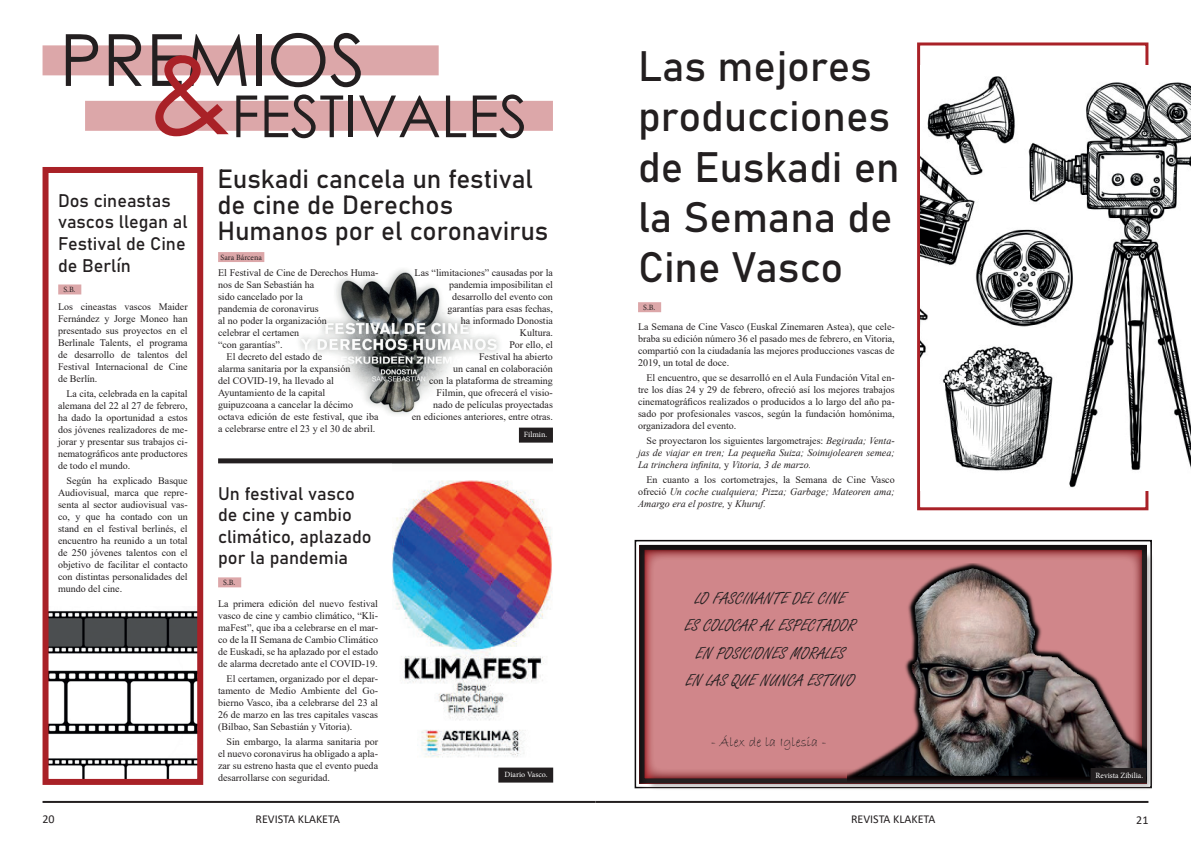
<style>
.page{position:relative;width:1191px;height:842px;background:#fff}
.page>*{position:absolute;margin:0;border:0;box-sizing:border-box;transform-origin:0 0}
.t1{font:72px "Century Gothic";color:#231f20}
.t2{font:58px "Century Gothic";color:#231f20}
.t3{font:42px/50.4px "Bahnschrift";color:#231f20}
.t4{font:26px/26px "Bahnschrift";color:#231f20}
.t5{font:18px/21.6px "Bahnschrift";color:#231f20}
.t6{font:18px/27.3px "Freestyle Script";color:#231f20;text-align:center}
.t7{font:14px "Bradley Hand ITC";color:#231f20}
.t8{font:12px "Calibri";color:#231f20}
.t9{font:10px/12px "Times New Roman";color:#231f20;text-align:justify}
.t10{font:italic 10px/12px "Times New Roman";color:#231f20;text-align:justify}
.t11{font:8px "Minion Pro";color:#fff}
.t12{font:8px "Minion Pro";color:#231f20}
.s1{font-size:114px;color:#a92127}
.s2{font-style:normal}
</style>
<div class="page">
<hr style="left:43px;top:801px;width:552px;height:2px;background:#231f20">
<img style="left:50px;top:611px;width:146px;height:167px">
<img style="left:392px;top:463px;width:161px;height:295px">
<div style="left:43px;top:167px;width:160px;height:618px;border:6px solid #a92127"></div>
<div style="left:58px;top:284px;width:23px;height:10px;background:#dca7a9"></div>
<div style="left:85px;top:101px;width:468px;height:30px;background:#dca7a9"></div>
<div style="left:43px;top:45px;width:396px;height:30px;background:#dca7a9"></div>
<div style="left:594px;top:499px;width:597px;height:329px;background:#231f20;opacity:.75"></div>
<div style="left:646px;top:551px;width:508px;height:240px;background:#231f20;opacity:.75"></div>
<svg style="left:644px;top:550px;width:498px;height:228px;background:#ca7f83"></svg>
<div style="left:917px;top:42px;width:231px;height:468px;border:3px solid #a92127"></div>
<img style="left:264px;top:259px;width:235px;height:156px">
<div style="left:218px;top:458px;width:335px;height:5px;background:#231f20"></div>
<div style="left:520px;top:429px;width:32px;height:13px;background:#231f20"></div>
<div style="left:519px;top:428px;width:34px;height:15px;border:2px solid #231f20"></div>
<div style="left:499px;top:768px;width:53px;height:13px;background:#231f20"></div>
<div style="left:498px;top:767px;width:55px;height:15px;border:2px solid #231f20"></div>
<img style="left:921px;top:65px;width:270px;height:425px">
<div style="left:218px;top:252px;width:46px;height:10px;background:#dca7a9"></div>
<div style="left:218px;top:577px;width:23px;height:10px;background:#dca7a9"></div>
<div style="left:638px;top:302px;width:23px;height:10px;background:#dca7a9"></div>
<img style="left:847px;top:563px;width:299px;height:218px">
<div style="left:1091px;top:769px;width:54px;height:13px;background:#231f20"></div>
<div style="left:1090px;top:768px;width:56px;height:15px;border:2px solid #231f20"></div>
<h1 class="t1" style="left:60px;top:10px;width:307px">PREMIOS</h1>
<h2 class="t2" style="left:145px;top:76px;width:384px"><span class="s1">&amp;</span>FESTIVALES</h2>
<h3 class="t5" style="left:58px;top:190px;width:131px">Dos cineastas vascos llegan al<br>Festival de Cine de Berlín</h3>
<p class="t12" style="left:63px;top:284px;width:14px">S.B.</p>
<p class="t9" style="left:58px;top:300px;width:131px">Los cineastas vascos Maider Fernández y Jorge Moneo han presentado sus proyectos en el Berlinale Talents, el programa de desarrollo de talentos del Festival Internacional de Cine de Berlín.</p>
<p class="t9" style="left:58px;top:387px;width:131px;text-indent:8px">La cita, celebrada en la capital alemana del 22 al 27 de febrero, ha dado la oportunidad a estos dos jóvenes realizadores de me&shy;jorar y presentar sus trabajos ci&shy;nematográficos ante productores de todo el mundo.</p>
<p class="t9" style="left:58px;top:474px;width:131px;text-indent:8px">Según ha explicado Basque Audiovisual, marca que repre&shy;senta al sector audiovisual vas&shy;co, y que ha contado con un stand en el festival berlinés, el encuentro ha reunido a un total de 250 jóvenes talentos con el objetivo de facilitar el contacto con distintas personalidades del mundo del cine.</p>
<h3 class="t4" style="left:217px;top:165px;width:332px">Euskadi cancela un festival de cine de Derechos<br>Humanos por el coronavirus</h3>
<p class="t12" style="left:221px;top:252px;width:43px">Sara Bárcena</p>
<p class="t9" style="left:218px;top:266px;width:162px">El Festival de Cine de Derechos Huma-</p>
<p class="t9" style="left:218px;top:278px;width:98px">nos de San Sebastián ha</p>
<p class="t9" style="left:218px;top:290px;width:86px">sido cancelado por la</p>
<p class="t9" style="left:218px;top:302px;width:102px">pandemia de coronavirus</p>
<p class="t9" style="left:218px;top:314px;width:110px">al no poder la organización</p>
<p class="t9" style="left:218px;top:326px;width:83px">celebrar el certamen</p>
<p class="t9" style="left:218px;top:338px;width:66px">“con garantías”.</p>
<p class="t9" style="left:227px;top:350px;width:97px">El decreto del estado de</p>
<p class="t9" style="left:218px;top:362px;width:134px">alarma sanitaria por la expansión</p>
<p class="t9" style="left:218px;top:374px;width:117px">del COVID-19, ha llevado al</p>
<p class="t9" style="left:218px;top:386px;width:109px">Ayuntamiento de la capital</p>
<p class="t9" style="left:218px;top:398px;width:136px">guipuzcoana a cancelar la décimo</p>
<p class="t9" style="left:218px;top:410px;width:162px">octava edición de este festival, que iba</p>
<p class="t9" style="left:218px;top:422px;width:159px">a celebrarse entre el 23 y el 30 de abril.</p>
<h3 class="t5" style="left:218px;top:482px;width:155px">Un festival vasco de cine y cambio climático, aplazado por la pandemia</h3>
<p class="t12" style="left:223px;top:577px;width:14px">S.B.</p>
<p class="t9" style="left:218px;top:597px;width:161px">La primera edición del nuevo festival vasco de cine y cambio climático, “Kli&shy;maFest”, que iba a celebrarse en el mar&shy;co de la II Semana de Cambio Climático de Euskadi, se ha aplazado por el estado de alarma decretado ante el COVID-19.</p>
<p class="t9" style="left:218px;top:672px;width:161px;text-indent:8px">El certamen, organizado por el depar&shy;tamento de Medio Ambiente del Go&shy;bierno Vasco, iba a celebrarse del 23 al 26 de marzo en las tres capitales vascas (Bilbao, San Sebastián y Vitoria).</p>
<p class="t9" style="left:218px;top:735px;width:161px;text-indent:8px">Sin embargo, la alarma sanitaria por el nuevo coronavirus ha obligado a apla&shy;zar su estreno hasta que el evento pueda desarrollarse con seguridad.</p>
<p class="t9" style="left:412px;top:266px;width:143px;text-align:right">Las “limitaciones” causadas por la pandemia imposibilitan el desarrollo del evento con<br>garantías para esas fechas,<br>ha informado Donostia<br>Kultura.<br>Por ello, el<br>Festival ha abierto<br>un canal en colaboración<br>con la plataforma de streaming<br>Filmin, que ofrecerá el visio-<br>nado de películas proyectadas<br>en ediciones anteriores, entre otras.</p>
<p class="t11" style="left:524px;top:430px;width:25px">Filmin.</p>
<p class="t11" style="left:504px;top:769px;width:44px">Diario Vasco.</p>
<h3 class="t3" style="left:638px;top:41px;width:263px">Las mejores producciones de Euskadi en la Semana de<br>Cine Vasco</h3>
<p class="t12" style="left:643px;top:302px;width:14px">S.B.</p>
<p class="t9" style="left:638px;top:320px;width:258px">La Semana de Cine Vasco (Euskal Zinemaren Astea), que cele&shy;braba su edición número 36 el pasado mes de febrero, en Vitoria, compartió con la ciudadanía las mejores producciones vascas de 2019, un total de doce.</p>
<p class="t9" style="left:638px;top:371px;width:258px;text-indent:8px">El encuentro, que se desarrolló en el Aula Fundación Vital en&shy;tre los días 24 y 29 de febrero, ofreció así los mejores trabajos cinematográficos realizados o producidos a lo largo del año pa&shy;sado por profesionales vascos, según la fundación homónima, organizadora del evento.</p>
<p class="t10" style="left:638px;top:434px;width:258px;text-indent:9px"><span class="s2">Se proyectaron los siguientes largometrajes:</span> Begirada; Venta&shy;jas de viajar en tren; La pequeña Suiza; Soinujolearen semea; La trinchera infinita, <span class="s2">y</span> Vitoria, 3 de marzo.</p>
<p class="t10" style="left:638px;top:473px;width:258px;text-indent:8px"><span class="s2">En cuanto a los cortometrajes, la Semana de Cine Vasco ofreció</span> Un coche cualquiera; Pizza; Garbage; Mateoren ama; Amargo era el postre, <span class="s2">y</span> Khuruf.</p>
<h3 class="t6" style="left:685px;top:586px;width:172px">LO FASCINANTE DEL CINE<br>ES COLOCAR AL ESPECTADOR<br>EN POSICIONES MORALES<br>EN LAS QUE NUNCA ESTUVO</h3>
<h3 class="t7" style="left:711px;top:733px;width:117px">- Álex de la Iglesia -</h3>
<p class="t11" style="left:1095px;top:770px;width:49px">Revista Zibilia.</p>
<p class="t8" style="left:43px;top:811px;width:14px">20</p>
<p class="t8" style="left:255px;top:810px;width:86px">REVISTA KLAKETA</p>
<p class="t8" style="left:851px;top:810px;width:86px">REVISTA KLAKETA</p>
<p class="t8" style="left:1136px;top:811px;width:14px">21</p>
</div>
